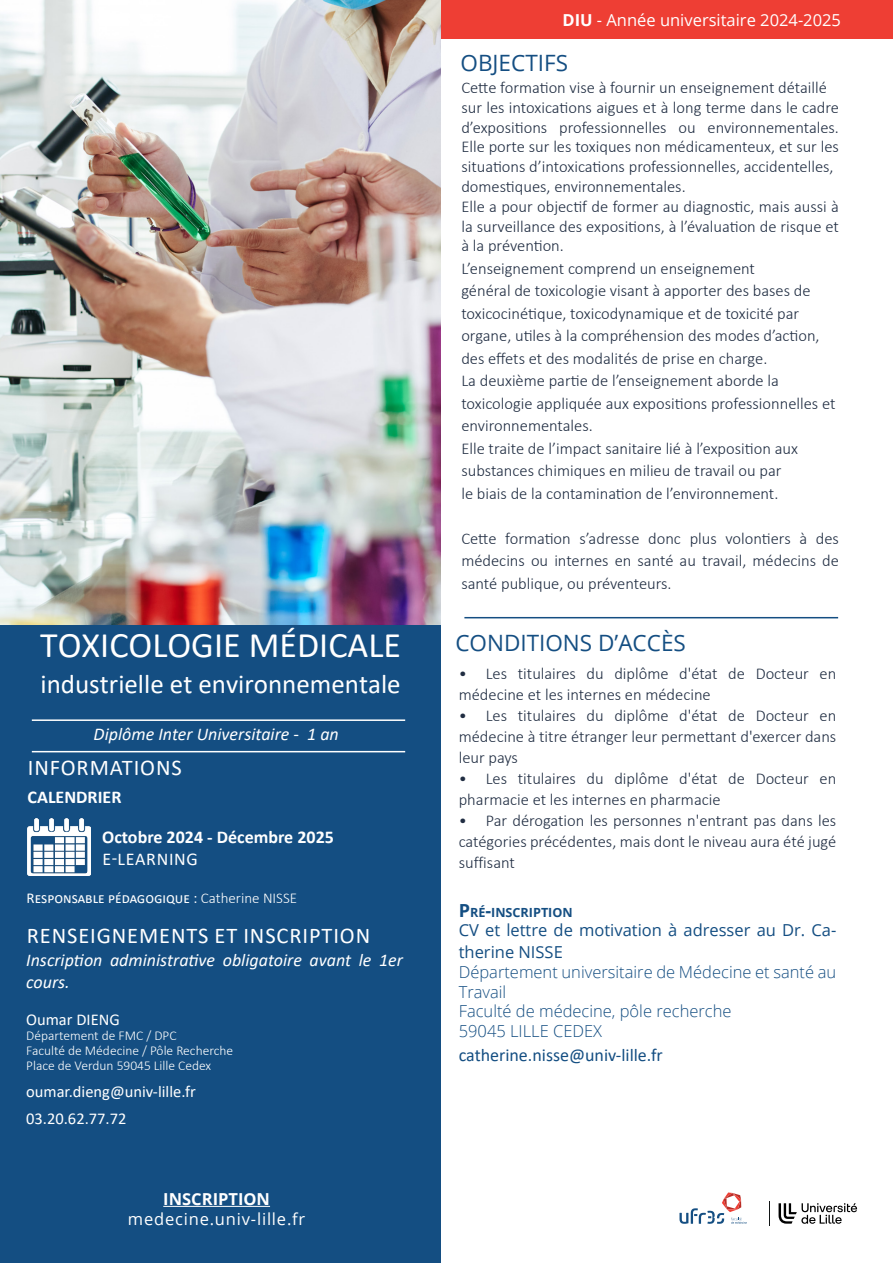
<style>
.page{position:relative;width:893px;height:1263px;background:#fff}
.page>*{position:absolute;margin:0;border:0;box-sizing:border-box;transform-origin:0 0}
.TITRE_FORMATION{font:36px "Calibri";color:#fff}
.TITRE_FORMATION-2{font:27px "Calibri";color:#fff}
.t1{font:22.5px "Calibri";letter-spacing:.04em;color:#fff}
.titre_description{font:22.5px "Open Sans";color:#144e82}
.Phrase_information_inscription{font:italic 18px/21.6px "Calibri";color:#fff}
.t2{font:700 18px "Calibri";color:#fff}
.TYPE_DE_FORMATION{font:italic 18px "Calibri";color:#fff}
.titre_description-2{font:18px "Calibri";color:#144e82}
.t3{font:18px "Calibri";letter-spacing:.04em;color:#fff}
.Paragraphe{font:300 16.5px/21px "Calibri";color:#202d42;text-align:justify}
.titre_description-3{font:300 16.5px/19.8px "Open Sans";color:#144e82}
.titre_description-4{font:16.5px/21.6px "Open Sans";color:#144e82}
.t4{font:16.5px "Calibri";color:#fff}
.t5{font:16.5px "Open Sans";color:#fff}
.t6{font:16.5px "Open Sans";letter-spacing:.05em;color:#fff}
.t7{font:700 16.5px "Open Sans";color:#fff}
.t8{font:15px "Calibri";color:#fff}
.t9{font:300 13.5px "Calibri";color:#fff}
.titre_description-5{font:700 12.6px "Open Sans";color:#144e82}
.s1{font-weight:300}
.s2{font-weight:700}
.s3{font-size:18px}
</style>
<div class="page">
<div style="left:0;top:624px;width:440px;height:639px;background:#144e82"></div>
<div style="left:439px;top:0;width:454px;height:39px;background:#ee3e34"></div>
<hr style="left:163px;top:1206px;width:107px;height:1px;background:#fff">
<svg style="left:778px;top:1203px;width:79px;height:21px"></svg>
<svg style="left:769px;top:1201px;width:1px;height:25px"></svg>
<svg style="left:679px;top:1192px;width:68px;height:32px"></svg>
<hr style="left:32px;top:751px;width:373px;height:1px;background:#fff">
<hr style="left:32px;top:719px;width:373px;height:2px;background:#fff">
<img style="left:28px;top:819px;width:63px;height:56px">
<hr style="left:464px;top:617px;width:374px;height:1px;background:#144e82">
<img style="left:0;top:0;width:440px;height:624px">
<p class="TITRE_FORMATION" style="left:40px;top:620px;width:362px">TOXICOLOGIE MÉDICALE</p>
<p class="TITRE_FORMATION-2" style="left:41px;top:665px;width:362px">industrielle et environnementale</p>
<p class="TYPE_DE_FORMATION" style="left:94px;top:722px;width:247px">Diplôme Inter Universitaire - 1 an</p>
<p class="t1" style="left:28px;top:751px;width:155px">INFORMATIONS</p>
<p class="t2" style="left:28px;top:784px;width:95px">CALENDRIER</p>
<p class="t2" style="left:102px;top:825px;width:233px">Octobre 2024 - Décembre 2025</p>
<p class="t3" style="left:103px;top:846px;width:97px">E-LEARNING</p>
<p class="t8" style="left:27px;top:887px;width:272px">Responsable pédagogique : <span class="s1">Catherine NISSE</span></p>
<p class="t1" style="left:27px;top:920px;width:345px">RENSEIGNEMENTS ET INSCRIPTION</p>
<p class="Phrase_information_inscription" style="left:26px;top:949px;width:378px">Inscription administrative obligatoire avant le 1er cours.</p>
<p class="t4" style="left:26px;top:1008px;width:95px">Oumar DIENG</p>
<p class="t9" style="left:26px;top:1027px;width:152px">Département de FMC / DPC</p>
<p class="t9" style="left:26px;top:1042px;width:209px">Faculté de Médecine / Pôle Recherche</p>
<p class="t9" style="left:26px;top:1057px;width:187px">Place de Verdun 59045 Lille Cedex</p>
<p class="t4" style="left:26px;top:1080px;width:171px">oumar.dieng@univ-lille.fr</p>
<p class="t4" style="left:26px;top:1107px;width:102px">03.20.62.77.72</p>
<p class="t7" style="left:163px;top:1187px;width:108px">INSCRIPTION</p>
<p class="t6" style="left:128px;top:1207px;width:179px">medecine.univ-lille.fr</p>
<p class="t5" style="left:562px;top:9px;width:280px"><span class="s2">DIU</span> - Année universitaire 2024-2025</p>
<p class="titre_description" style="left:460px;top:47px;width:109px">OBJECTIFS</p>
<p class="Paragraphe" style="left:461px;top:77px;width:367px">Cette formation vise à fournir un enseignement détaillé</p>
<p class="Paragraphe" style="left:461px;top:97px;width:379px;line-height:19.8px">sur les intoxications aigues et à long terme dans le cadre d’expositions professionnelles ou environnementales.<br>Elle porte sur les toxiques non médicamenteux, et sur les situations d’intoxications professionnelles, accidentelles,</p>
<p class="Paragraphe" style="left:461px;top:176px;width:226px">domestiques, environnementales.</p>
<p class="Paragraphe" style="left:461px;top:196px;width:379px;line-height:19.8px">Elle a pour objectif de former au diagnostic, mais aussi à la surveillance des expositions, à l’évaluation de risque et à la prévention.</p>
<p class="Paragraphe" style="left:461px;top:258px;width:295px">L’enseignement comprend un enseignement</p>
<p class="Paragraphe" style="left:461px;top:280px;width:351px">général de toxicologie visant à apporter des bases de</p>
<p class="Paragraphe" style="left:461px;top:303px;width:339px">toxicocinétique, toxicodynamique et de toxicité par</p>
<p class="Paragraphe" style="left:461px;top:325px;width:360px">organe, utiles à la compréhension des modes d’action,</p>
<p class="Paragraphe" style="left:461px;top:348px;width:307px">des effets et des modalités de prise en charge.</p>
<p class="Paragraphe" style="left:461px;top:370px;width:319px">La deuxième partie de l’enseignement aborde la</p>
<p class="Paragraphe" style="left:461px;top:393px;width:376px">toxicologie appliquée aux expositions professionnelles et</p>
<p class="Paragraphe" style="left:461px;top:415px;width:133px">environnementales.</p>
<p class="Paragraphe" style="left:461px;top:438px;width:338px">Elle traite de l’impact sanitaire lié à l’exposition aux</p>
<p class="Paragraphe" style="left:461px;top:460px;width:322px">substances chimiques en milieu de travail ou par</p>
<p class="Paragraphe" style="left:461px;top:483px;width:319px">le biais de la contamination de l’environnement.</p>
<p class="Paragraphe" style="left:461px;top:527px;width:379px;line-height:22.5px">Cette formation s’adresse donc plus volontiers à des médecins ou internes en santé au travail, médecins de santé publique, ou préventeurs.</p>
<p class="titre_description" style="left:455px;top:627px;width:232px">CONDITIONS D’ACCÈS</p>
<p class="Paragraphe" style="left:459px;top:663px;width:379px">• Les titulaires du diplôme d'état de Docteur en médecine et les internes en médecine</p>
<p class="Paragraphe" style="left:459px;top:705px;width:379px">• Les titulaires du diplôme d'état de Docteur en médecine à titre étranger leur permettant d'exercer dans leur pays</p>
<p class="Paragraphe" style="left:459px;top:768px;width:379px">• Les titulaires du diplôme d'état de Docteur en pharmacie et les internes en pharmacie</p>
<p class="Paragraphe" style="left:459px;top:810px;width:379px">• Par dérogation les personnes n'entrant pas dans les catégories précédentes, mais dont le niveau aura été jugé suffisant</p>
<p class="titre_description-5" style="left:459px;top:903px;width:115px"><span class="s3">P</span>RÉ<span class="s3">-</span>INSCRIPTION</p>
<p class="titre_description-4" style="left:459px;top:919px;width:379px">CV et lettre de motivation à adresser au Dr. Ca&shy;therine NISSE</p>
<p class="titre_description-3" style="left:459px;top:961px;width:379px">Département universitaire de Médecine et santé au<br>Travail</p>
<p class="titre_description-3" style="left:459px;top:1001px;width:274px">Faculté de médecine, pôle recherche</p>
<p class="titre_description-3" style="left:459px;top:1021px;width:145px">59045 LILLE CEDEX</p>
<p class="titre_description-2" style="left:459px;top:1042px;width:206px">catherine.nisse@univ-lille.fr</p>
</div>
